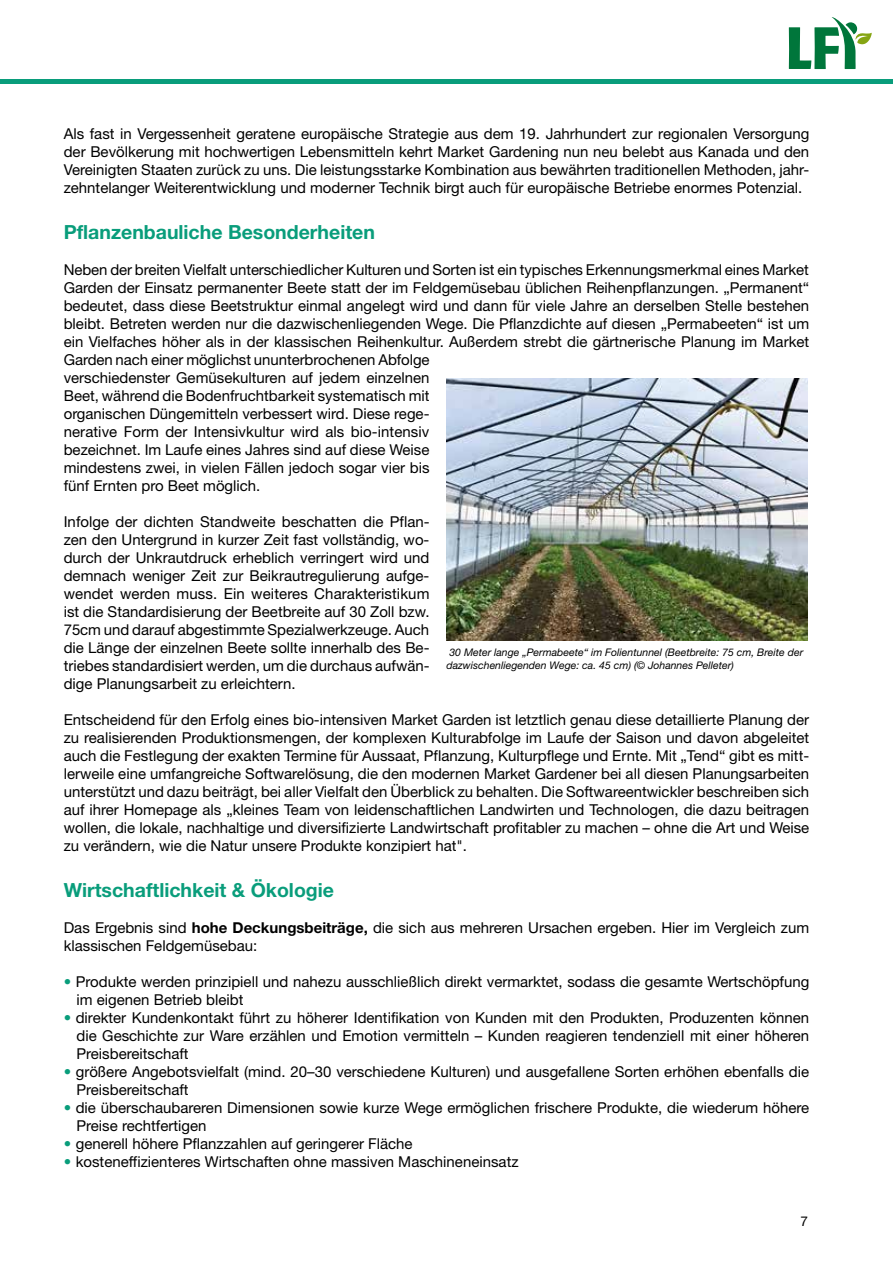
<style>
.page{position:relative;width:893px;height:1263px;background:#fff}
.page>*{position:absolute;margin:0;border:0;box-sizing:border-box;transform-origin:0 0}
.t1{font:700 19.5px "Helvetica Neue";color:#099d7b}
.t2{font:15px/18px "Helvetica Neue";color:#000}
.t3{font:13.5px "Helvetica Neue";color:#000}
.t4{font:italic 10.5px/12.6px "Helvetica Neue";color:#000}
.s1{font-weight:700}
.s2{color:#099d7b}
</style>
<div class="page">
<div style="left:0;top:79px;width:893px;height:5px;background:#099d7b"></div>
<svg style="left:789px;top:17px;width:83px;height:52px"></svg>
<img style="left:446px;top:378px;width:362px;height:263px">
<p class="t2" style="left:64px;top:125px;width:747px;text-align:justify">Als fast in Vergessenheit geratene europäische Strategie aus dem 19. Jahrhundert zur regionalen Versorgung der Bevölkerung mit hochwertigen Lebensmitteln kehrt Market Gardening nun neu belebt aus Kanada und den Vereinigten Staaten zurück zu uns. Die leistungsstarke Kombination aus bewährten traditionellen Methoden, jahr&shy;zehntelanger Weiterentwicklung und moderner Technik birgt auch für europäische Betriebe enormes Potenzial.</p>
<h1 class="t1" style="left:64px;top:220px;width:313px">Pflanzenbauliche Besonderheiten</h1>
<p class="t2" style="left:64px;top:260px;width:747px">Neben der breiten Vielfalt unterschiedlicher Kulturen und Sorten ist ein typisches Erkennungsmerkmal eines Market Garden der Einsatz permanenter Beete statt der im Feldgemüsebau üblichen Reihenpflanzungen. „Permanent“ bedeutet, dass diese Beetstruktur einmal angelegt wird und dann für viele Jahre an derselben Stelle bestehen bleibt. Betreten werden nur die dazwischenliegenden Wege. Die Pflanzdichte auf diesen „Permabeeten“ ist um ein Vielfaches höher als in der klassischen Reihenkultur. Außerdem strebt die gärtnerische Planung im Market Garden nach einer möglichst ununterbrochenen Abfolge<br>verschiedenster Gemüsekulturen auf jedem einzelnen<br>Beet, während die Bodenfruchtbarkeit systematisch mit<br>organischen Düngemitteln verbessert wird. Diese rege-<br>nerative Form der Intensivkultur wird als bio-intensiv<br>bezeichnet. Im Laufe eines Jahres sind auf diese Weise<br>mindestens zwei, in vielen Fällen jedoch sogar vier bis<br>fünf Ernten pro Beet möglich.</p>
<p class="t2" style="left:64px;top:512px;width:368px;text-align:justify">Infolge der dichten Standweite beschatten die Pflan&shy;zen den Untergrund in kurzer Zeit fast vollständig, wo&shy;durch der Unkrautdruck erheblich verringert wird und demnach weniger Zeit zur Beikrautregulierung aufge&shy;wendet werden muss. Ein weiteres Charakteristikum ist die Standardisierung der Beetbreite auf 30 Zoll bzw.<br>75cm und darauf abgestimmte Spezialwerkzeuge. Auch die Länge der einzelnen Beete sollte innerhalb des Be&shy;triebes standardisiert werden, um die durchaus aufwän&shy;dige Planungsarbeit zu erleichtern.</p>
<p class="t2" style="left:64px;top:710px;width:747px;text-align:justify">Entscheidend für den Erfolg eines bio-intensiven Market Garden ist letztlich genau diese detaillierte Planung der zu realisierenden Produktionsmengen, der komplexen Kulturabfolge im Laufe der Saison und davon abgeleitet auch die Festlegung der exakten Termine für Aussaat, Pflanzung, Kulturpflege und Ernte. Mit „Tend“ gibt es mitt&shy;lerweile eine umfangreiche Softwarelösung, die den modernen Market Gardener bei all diesen Planungsarbeiten unterstützt und dazu beiträgt, bei aller Vielfalt den Überblick zu behalten. Die Softwareentwickler beschreiben sich auf ihrer Homepage als „kleines Team von leidenschaftlichen Landwirten und Technologen, die dazu beitragen wollen, die lokale, nachhaltige und diversifizierte Landwirtschaft profitabler zu machen – ohne die Art und Weise zu verändern, wie die Natur unsere Produkte konzipiert hat".</p>
<h1 class="t1" style="left:64px;top:877px;width:272px">Wirtschaftlichkeit &amp; Ökologie</h1>
<p class="t2" style="left:64px;top:918px;width:747px">Das Ergebnis sind <span class="s1">hohe Deckungsbeiträge,</span> die sich aus mehreren Ursachen ergeben. Hier im Vergleich zum klassischen Feldgemüsebau:</p>
<p class="t2" style="left:76px;top:972px;width:734px;text-indent:-13px"><span class="s2">•</span> Produkte werden prinzipiell und nahezu ausschließlich direkt vermarktet, sodass die gesamte Wertschöpfung im eigenen Betrieb bleibt</p>
<p class="t2" style="left:76px;top:1008px;width:734px;text-align:justify;text-indent:-13px"><span class="s2">•</span> direkter Kundenkontakt führt zu höherer Identifikation von Kunden mit den Produkten, Produzenten können die Geschichte zur Ware erzählen und Emotion vermitteln – Kunden reagieren tendenziell mit einer höheren Preisbereitschaft</p>
<p class="t2" style="left:76px;top:1062px;width:734px;text-indent:-13px"><span class="s2">•</span> größere Angebotsvielfalt (mind. 20–30 verschiedene Kulturen) und ausgefallene Sorten erhöhen ebenfalls die<br>Preisbereitschaft</p>
<p class="t2" style="left:76px;top:1098px;width:734px;text-indent:-13px"><span class="s2">•</span> die überschaubareren Dimensionen sowie kurze Wege ermöglichen frischere Produkte, die wiederum höhere<br>Preise rechtfertigen</p>
<p class="t2" style="left:64px;top:1134px;width:350px"><span class="s2">•</span> generell höhere Pflanzzahlen auf geringerer Fläche</p>
<p class="t2" style="left:64px;top:1152px;width:456px"><span class="s2">•</span> kosteneffizienteres Wirtschaften ohne massiven Maschineneinsatz</p>
<p class="t4" style="left:446px;top:646px;width:358px">30 Meter lange „Permabeete“ im Folientunnel (Beetbreite: 75 cm, Breite der dazwischenliegenden Wege: ca. 45 cm) (© Johannes Pelleter)</p>
<p class="t3" style="left:800px;top:1213px;width:9px">7</p>
</div>
